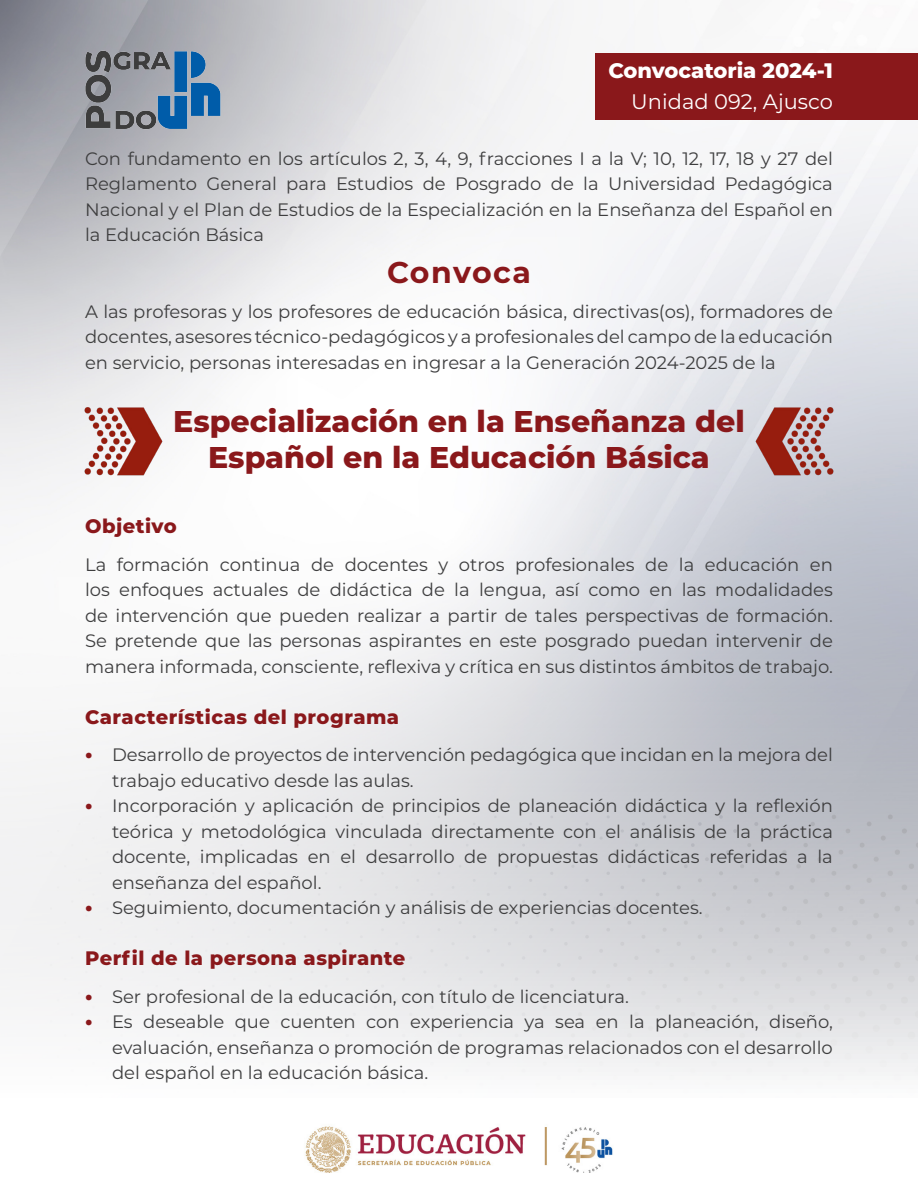
<style>
.page{position:relative;width:918px;height:1188px;background:#fff}
.page>*{position:absolute;margin:0;border:0;box-sizing:border-box;transform-origin:0 0}
.t1{font:800 30px/36px "Montserrat";color:#8a181b;text-align:center}
.t2{font:700 30px "Montserrat";letter-spacing:.045em;color:#8a181b}
.t3{font:800 21px "Montserrat";color:#fff}
.t4{font:21px "Montserrat";color:#fff}
.t5{font:800 19.5px "Montserrat";letter-spacing:.025em;color:#8a181b}
.t6{font:18px/25.5px "Montserrat";color:#3e3e3f;text-align:justify}
.s1{font-weight:800;font-size:19.5px;color:#8a181b}
</style>
<div class="page">
<img style="left:305px;top:1126px;width:308px;height:47px">
<img style="left:68px;top:388px;width:106px;height:106px">
<img style="left:78px;top:17px;width:147px;height:148px">
<div style="left:595px;top:53px;width:323px;height:67px;background:#8a181b"></div>
<img style="left:744px;top:388px;width:106px;height:106px">
<p class="t3" style="left:608px;top:55px;width:226px">Convocatoria 2024-1</p>
<p class="t4" style="left:631px;top:87px;width:203px">Unidad 092, Ajusco</p>
<p class="t6" style="left:85px;top:145px;width:750px">Con fundamento en los artículos 2, 3, 4, 9, fracciones I a la V; 10, 12, 17, 18 y 27 del Reglamento General para Estudios de Posgrado de la Universidad Pedagógica Nacional y el Plan de Estudios de la Especialización en la Enseñanza del Español en la Educación Básica</p>
<p class="t2" style="left:387px;top:251px;width:145px">Convoca</p>
<p class="t6" style="left:85px;top:298px;width:749px">A las profesoras y los profesores de educación básica, directivas(os), formadores de docentes, asesores técnico-pedagógicos y a profesionales del campo de la educación en servicio, personas interesadas en ingresar a la Generación 2024-2025 de la</p>
<p class="t1" style="left:173px;top:401px;width:573px">Especialización en la Enseñanza del<br>Español en la Educación Básica</p>
<p class="t5" style="left:85px;top:512px;width:93px">Objetivo</p>
<p class="t6" style="left:85px;top:551px;width:749px">La formación continua de docentes y otros profesionales de la educación en los enfoques actuales de didáctica de la lengua, así como en las modalidades de intervención que pueden realizar a partir de tales perspectivas de formación.<br>Se pretende que las personas aspirantes en este posgrado puedan intervenir de manera informada, consciente, reflexiva y crítica en sus distintos ámbitos de trabajo.</p>
<p class="t5" style="left:85px;top:703px;width:316px">Características del programa</p>
<p class="t6" style="left:112px;top:742px;width:722px;text-indent:-27px"><span class="s1">•</span> Desarrollo de proyectos de intervención pedagógica que incidan en la mejora del trabajo educativo desde las aulas.</p>
<p class="t6" style="left:112px;top:793px;width:722px;text-indent:-27px"><span class="s1">•</span> Incorporación y aplicación de principios de planeación didáctica y la reflexión teórica y metodológica vinculada directamente con el análisis de la práctica docente, implicadas en el desarrollo de propuestas didácticas referidas a la enseñanza del español.</p>
<p class="t6" style="left:85px;top:895px;width:619px"><span class="s1">•</span> Seguimiento, documentación y análisis de experiencias docentes.</p>
<p class="t5" style="left:85px;top:944px;width:322px">Perfil de la persona aspirante</p>
<p class="t6" style="left:85px;top:983px;width:546px"><span class="s1">•</span> Ser profesional de la educación, con título de licenciatura.</p>
<p class="t6" style="left:112px;top:1009px;width:722px;text-indent:-27px"><span class="s1">•</span> Es deseable que cuenten con experiencia ya sea en la planeación, diseño, evaluación, enseñanza o promoción de programas relacionados con el desarrollo del español en la educación básica.</p>
</div>
